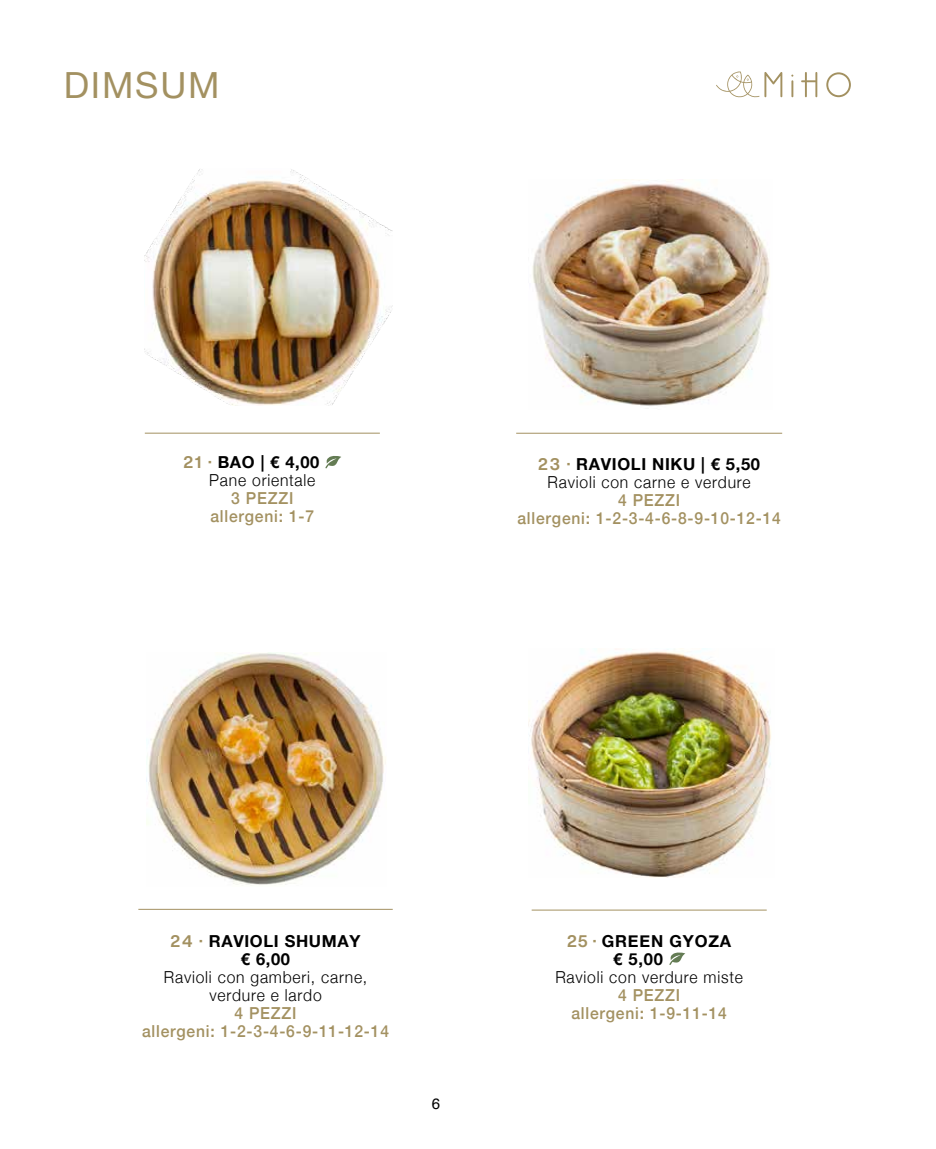
<style>
.page{position:relative;width:936px;height:1149px;background:#fff}
.page>*{position:absolute;margin:0;border:0;box-sizing:border-box;transform-origin:0 0}
.t1{font:36px "Helvetica Neue";letter-spacing:.05em;color:#a39161}
.t2{font:300 16.5px/18px "Helvetica Neue";letter-spacing:.05em;color:#000;text-align:center;scale:.95 1}
.t3{font:500 16.5px/18px "Helvetica Neue";letter-spacing:.05em;color:#a39161;text-align:center;scale:.95 1}
.t4{font:700 16.5px/18px "Helvetica Neue";letter-spacing:.04em;color:#000;text-align:center}
.t5{font:15px "Helvetica";color:#000}
.s1{font-family:"Helvetica Now Display";font-weight:700;color:#a39161}
.s2{font-weight:700}
.s3{font-family:"Helvetica Now Display";color:#a39161}
</style>
<div class="page">
<svg style="left:801px;top:72px;width:16px;height:25px"></svg>
<svg style="left:826px;top:72px;width:24px;height:25px"></svg>
<svg style="left:791px;top:75px;width:2px;height:22px"></svg>
<svg style="left:716px;top:71px;width:66px;height:27px"></svg>
<svg style="left:325px;top:456px;width:16px;height:12px"></svg>
<hr style="left:145px;top:432px;width:235px;height:1px;background:#a39161">
<img style="left:145px;top:169px;width:248px;height:236px">
<svg style="left:669px;top:952px;width:16px;height:12px"></svg>
<hr style="left:516px;top:432px;width:266px;height:1px;background:#a39161">
<hr style="left:138px;top:908px;width:255px;height:1px;background:#a39161">
<hr style="left:531px;top:909px;width:235px;height:1px;background:#a39161">
<img style="left:532px;top:180px;width:238px;height:226px">
<img style="left:146px;top:652px;width:240px;height:234px">
<img style="left:528px;top:648px;width:243px;height:229px">
<h1 class="t1" style="left:64px;top:59px;width:157px">DIMSUM</h1>
<p class="t2" style="left:183px;top:452px;width:145px;text-align:right"><span class="s1">21 ·</span> <span class="s2">BAO | € 4,00<br></span>Pane orientale</p>
<p class="t3" style="left:210px;top:488px;width:111px">3 PEZZI allergeni: 1-7</p>
<p class="t2" style="left:538px;top:453px;width:235px"><span class="s1">23 ·</span> <span class="s2">RAVIOLI NIKU | € 5,50<br></span>Ravioli con carne e verdure</p>
<p class="t3" style="left:517px;top:489px;width:279px">4 PEZZI<br>allergeni: 1-2-3-4-6-8-9-10-12-14</p>
<p class="t4" style="left:171px;top:932px;width:191px"><span class="s3">24 ·</span> RAVIOLI SHUMAY € 6,00</p>
<p class="t2" style="left:164px;top:966px;width:216px">Ravioli con gamberi, carne, verdure e lardo</p>
<p class="t3" style="left:142px;top:1002px;width:261px">4 PEZZI<br>allergeni: 1-2-3-4-6-9-11-12-14</p>
<p class="t5" style="left:432px;top:1091px;width:10px">6</p>
<p class="t4" style="left:613px;top:932px;width:119px;text-align:left;text-indent:-46px"><span class="s3">25 ·</span> GREEN GYOZA € 5,00</p>
<p class="t2" style="left:555px;top:966px;width:199px">Ravioli con verdure miste</p>
<p class="t3" style="left:571px;top:984px;width:165px">4 PEZZI<br>allergeni: 1-9-11-14</p>
</div>
